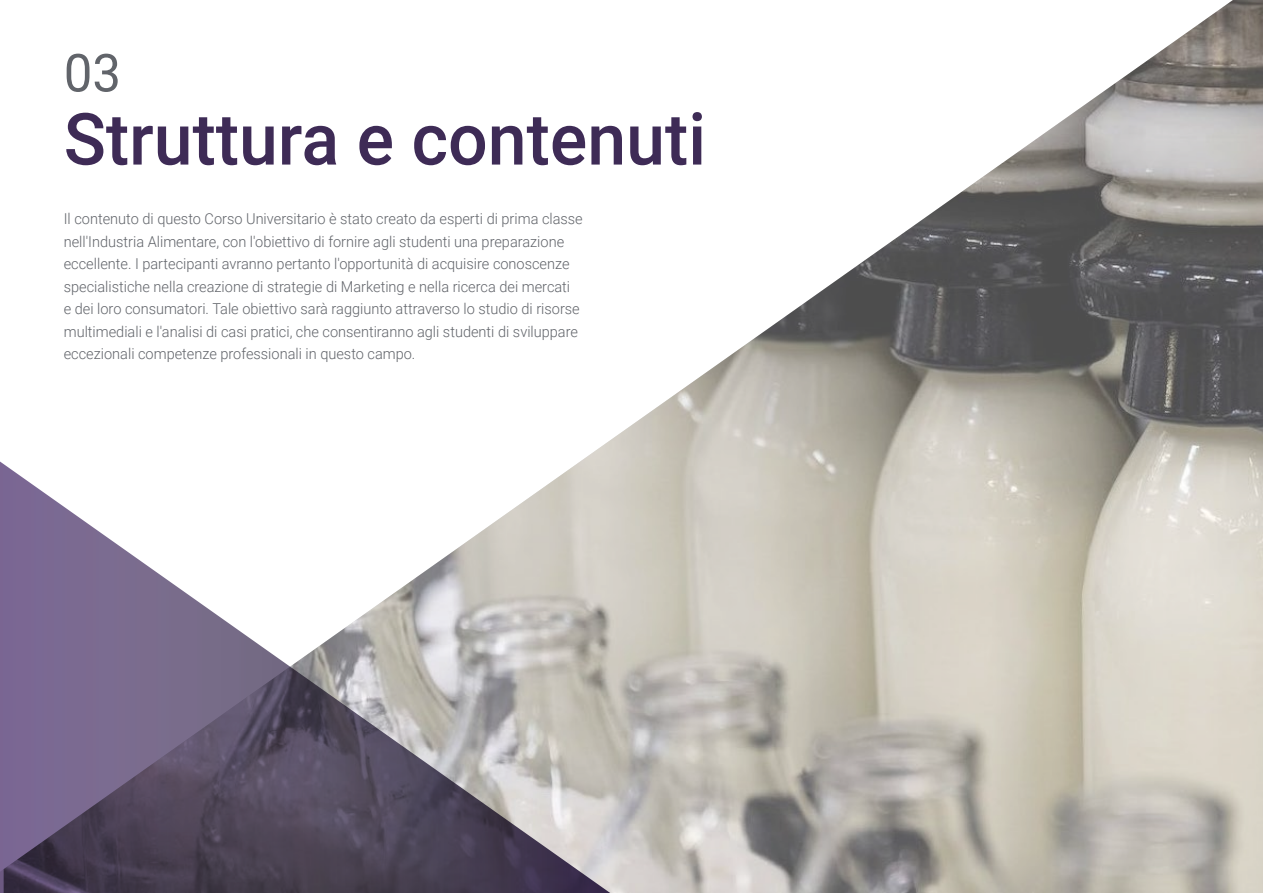
<style>
.page{position:relative;width:1263px;height:893px;background:#fff}
.page>*{position:absolute;margin:0;border:0;box-sizing:border-box;transform-origin:0 0}
.t1{font:500 72px "Roboto";color:#3e2b56}
.t2{font:52.5px "Roboto";color:#61646a}
.t3{font:300 15px/22.5px "Roboto";color:#61646a}
</style>
<div class="page">
<img style="left:602px;top:0;width:661px;height:893px">
<svg style="left:0;top:446px;width:640px;height:447px"></svg>
<h2 class="t2" style="left:64px;top:36px;width:59px">03</h2>
<h1 class="t1" style="left:64px;top:89px;width:644px">Struttura e contenuti</h1>
<p class="t3" style="left:64px;top:207px;width:520px">Il contenuto di questo Corso Universitario è stato creato da esperti di prima classe nell'Industria Alimentare, con l'obiettivo di fornire agli studenti una preparazione eccellente. I partecipanti avranno pertanto l'opportunità di acquisire conoscenze specialistiche nella creazione di strategie di Marketing e nella ricerca dei mercati<br>e dei loro consumatori. Tale obiettivo sarà raggiunto attraverso lo studio di risorse multimediali e l'analisi di casi pratici, che consentiranno agli studenti di sviluppare eccezionali competenze professionali in questo campo.</p>
</div>
